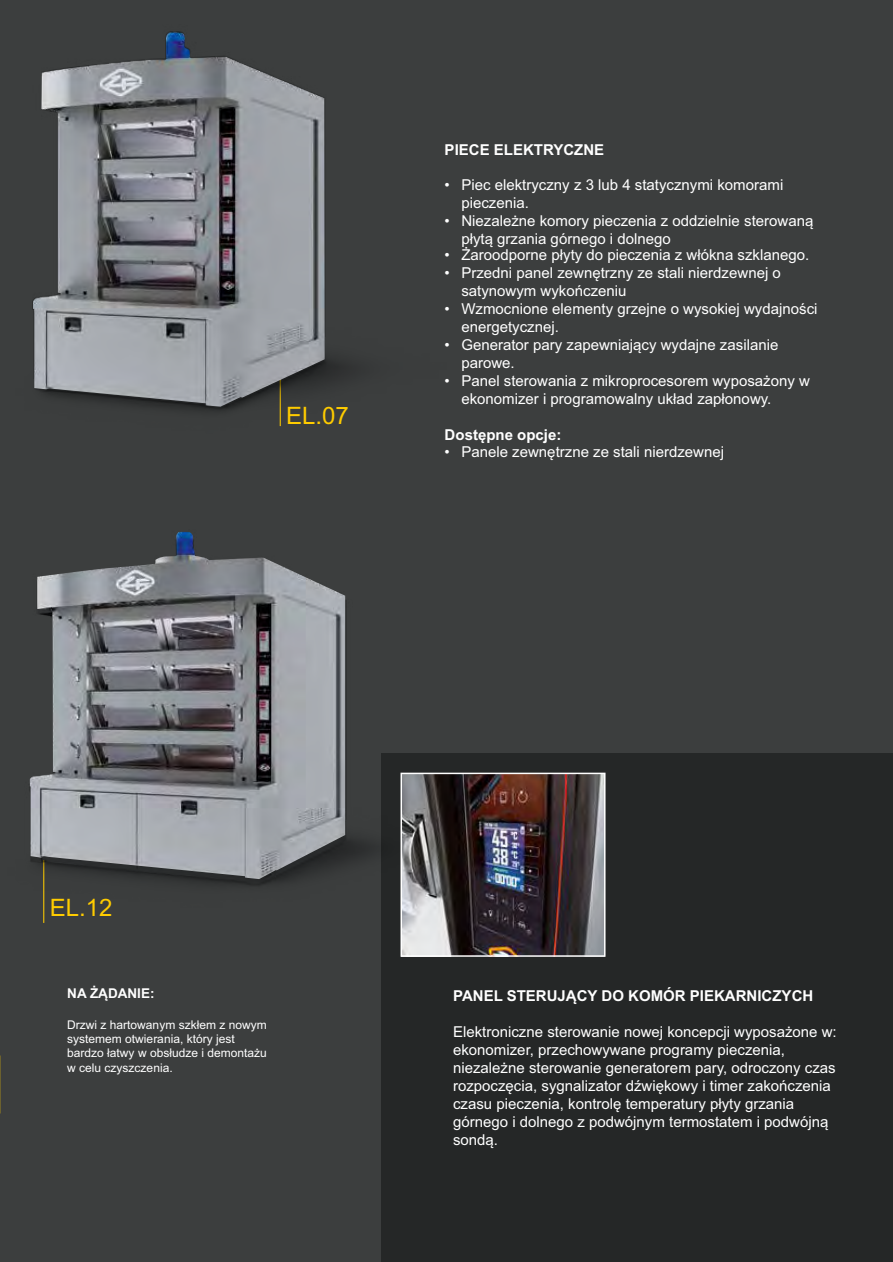
<style>
.page{position:relative;width:893px;height:1262px;background:#3c3e3e}
.page>*{position:absolute;margin:0;border:0;box-sizing:border-box;transform-origin:0 0}
.t1{font:24px "Arial";color:#fc0}
.t2{font:15px/18px "Arial";color:#fff}
.t3{font:700 15px "Arial";color:#fff}
.t4{font:700 13.5px "Arial";color:#fff}
.t5{font:12px/14.4px "Arial";color:#fff}
</style>
<div class="page">
<div style="left:381px;top:753px;width:512px;height:509px;background:#252727"></div>
<img style="left:403px;top:775px;width:199px;height:178px">
<div style="left:400px;top:772px;width:205px;height:184px;border:2px solid #fff"></div>
<img style="left:33px;top:32px;width:292px;height:374px">
<img style="left:29px;top:596px;width:492px;height:317px">
<img style="left:30px;top:532px;width:315px;height:347px">
<h1 class="t1" style="left:286px;top:406px;width:64px">EL.07</h1>
<p class="t3" style="left:444px;top:144px;width:161px">PIECE ELEKTRYCZNE</p>
<p class="t2" style="left:461px;top:177px;width:323px;text-indent:-17px">• Piec elektryczny z 3 lub 4 statycznymi komorami pieczenia.</p>
<p class="t2" style="left:461px;top:213px;width:353px;text-indent:-17px">• Niezależne komory pieczenia z oddzielnie sterowaną płytą grzania górnego i dolnego</p>
<p class="t2" style="left:444px;top:247px;width:366px">• Żaroodporne płyty do pieczenia z włókna szklanego.</p>
<p class="t2" style="left:461px;top:265px;width:321px;text-indent:-17px">• Przedni panel zewnętrzny ze stali nierdzewnej o satynowym wykończeniu</p>
<p class="t2" style="left:461px;top:301px;width:357px;text-indent:-17px">• Wzmocnione elementy grzejne o wysokiej wydajności energetycznej.</p>
<p class="t2" style="left:461px;top:337px;width:318px;text-indent:-17px">• Generator pary zapewniający wydajne zasilanie parowe.</p>
<p class="t2" style="left:461px;top:373px;width:350px;text-indent:-17px">• Panel sterowania z mikroprocesorem wyposażony w ekonomizer i programowalny układ zapłonowy.</p>
<p class="t3" style="left:444px;top:429px;width:118px">Dostępne opcje:</p>
<p class="t2" style="left:444px;top:444px;width:281px">• Panele zewnętrzne ze stali nierdzewnej</p>
<h1 class="t1" style="left:50px;top:898px;width:64px">EL.12</h1>
<p class="t4" style="left:67px;top:988px;width:89px">NA ŻĄDANIE:</p>
<p class="t5" style="left:67px;top:1018px;width:201px">Drzwi z hartowanym szkłem z nowym systemem otwierania, który jest bardzo łatwy w obsłudze i demontażu w celu czyszczenia.</p>
<p class="t3" style="left:453px;top:990px;width:362px">PANEL STERUJĄCY DO KOMÓR PIEKARNICZYCH</p>
<p class="t2" style="left:453px;top:1024px;width:385px">Elektroniczne sterowanie nowej koncepcji wyposażone w: ekonomizer, przechowywane programy pieczenia, niezależne sterowanie generatorem pary, odroczony czas rozpoczęcia, sygnalizator dźwiękowy i timer zakończenia czasu pieczenia, kontrolę temperatury płyty grzania górnego i dolnego z podwójnym termostatem i podwójną sondą.</p>
</div>
